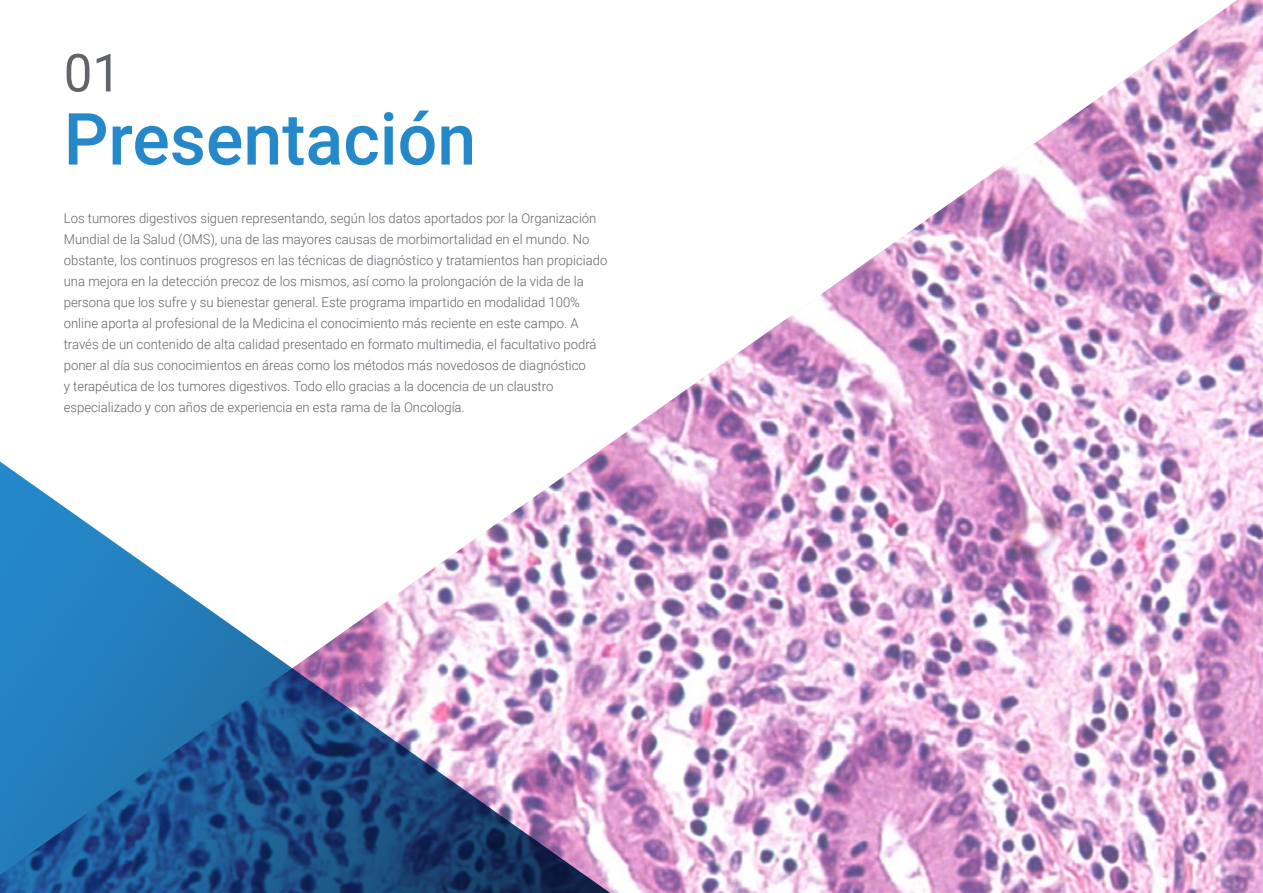
<style>
.page{position:relative;width:1263px;height:893px;background:#fff}
.page>*{position:absolute;margin:0;border:0;box-sizing:border-box;transform-origin:0 0}
.t1{font:500 72px "Roboto";color:#2488c9}
.t2{font:52.5px "Roboto";color:#61646a}
.t3{font:300 13.5px/21px "Roboto";color:#61646a}
</style>
<div class="page">
<img style="left:607px;top:0;width:656px;height:893px">
<svg style="left:0;top:446px;width:640px;height:447px"></svg>
<h2 class="t2" style="left:64px;top:36px;width:59px">01</h2>
<h1 class="t1" style="left:64px;top:89px;width:414px">Presentación</h1>
<p class="t3" style="left:64px;top:207px;width:545px">Los tumores digestivos siguen representando, según los datos aportados por la Organización Mundial de la Salud (OMS), una de las mayores causas de morbimortalidad en el mundo. No obstante, los continuos progresos en las técnicas de diagnóstico y tratamientos han propiciado una mejora en la detección precoz de los mismos, así como la prolongación de la vida de la persona que los sufre y su bienestar general. Este programa impartido en modalidad 100% online aporta al profesional de la Medicina el conocimiento más reciente en este campo. A través de un contenido de alta calidad presentado en formato multimedia, el facultativo podrá poner al día sus conocimientos en áreas como los métodos más novedosos de diagnóstico<br>y terapéutica de los tumores digestivos. Todo ello gracias a la docencia de un claustro especializado y con años de experiencia en esta rama de la Oncología.</p>
</div>
